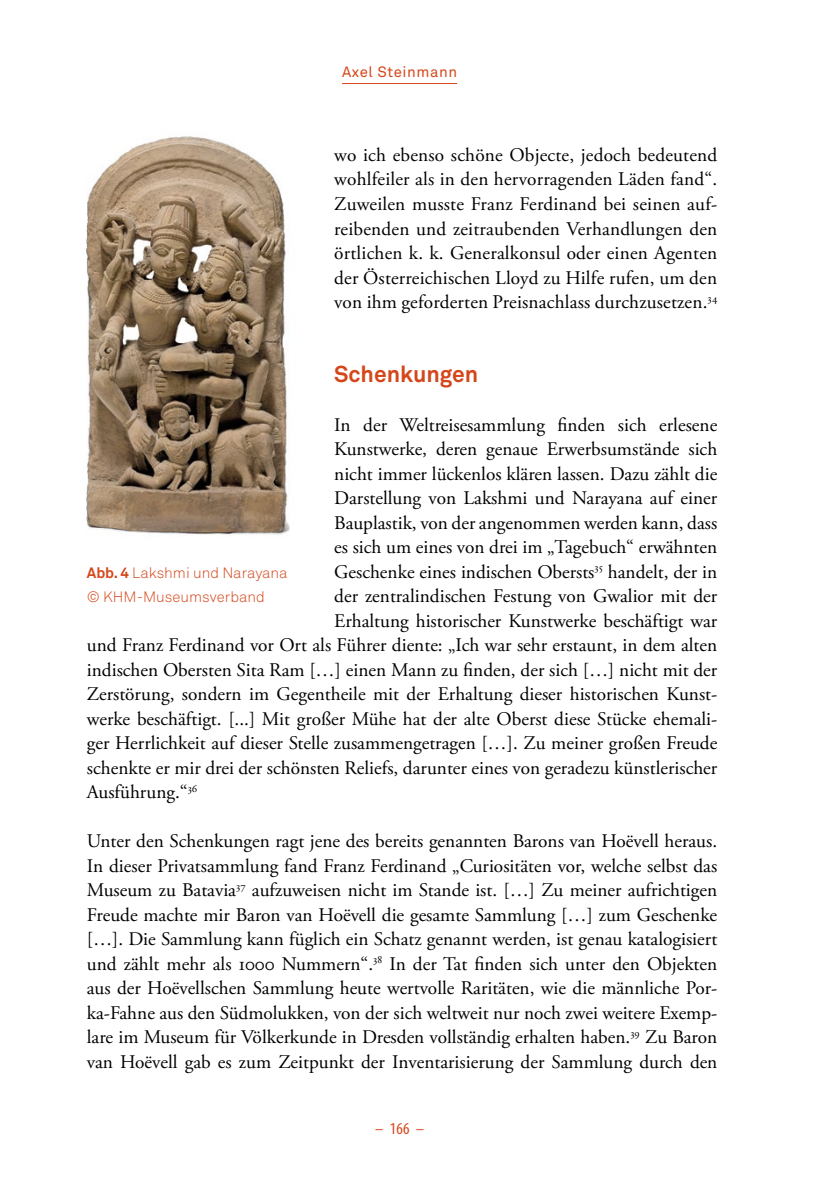
<style>
.page{position:relative;width:829px;height:1191px;background:#fff}
.page>*{position:absolute;margin:0;border:0;box-sizing:border-box;transform-origin:0 0}
.t1{font:700 22.75px "Akkurat";color:#d5461a}
.t2{font:19.25px/24.5px "Adobe Garamond Pro";color:#000;text-align:justify}
.t3{font:condensed 16.62px "Myriad Pro";color:#d5461a}
.t4{font:300 14.88px/24.5px "Akkurat";color:#d5461a}
.t5{font:14.88px "Akkurat";letter-spacing:.04em;color:#d5461a}
.s1{font-weight:700}
</style>
<div class="page">
<img style="left:86px;top:136px;width:204px;height:399px">
<hr style="left:342px;top:83px;width:115px;height:1px;background:#d5461a">
<p class="t5" style="left:342px;top:63px;width:117px">Axel Steinmann</p>
<p class="t2" style="left:334px;top:143px;width:384px">wo ich ebenso schöne Objecte, jedoch bedeutend wohlfeiler als in den hervorragenden Läden fand“.<br>Zuweilen musste Franz Ferdinand bei seinen auf&shy;reibenden und zeitraubenden Verhandlungen den örtlichen k. k. Generalkonsul oder einen Agenten der Österreichischen Lloyd zu Hilfe rufen, um den von ihm geforderten Preisnachlass durchzusetzen.<sup>34</sup></p>
<p class="t1" style="left:334px;top:359px;width:146px">Schenkungen</p>
<p class="t2" style="left:334px;top:413px;width:384px">In der Weltreisesammlung finden sich erlesene</p>
<p class="t2" style="left:334px;top:437px;width:384px">Kunstwerke, deren genaue Erwerbsumstände sich</p>
<p class="t2" style="left:334px;top:462px;width:384px">nicht immer lückenlos klären lassen. Dazu zählt die</p>
<p class="t2" style="left:334px;top:486px;width:384px">Darstellung von Lakshmi und Narayana auf einer</p>
<p class="t2" style="left:334px;top:511px;width:384px">Bauplastik, von der angenommen werden kann, dass</p>
<p class="t2" style="left:334px;top:535px;width:384px">es sich um eines von drei im „Tagebuch“ erwähnten</p>
<p class="t2" style="left:334px;top:560px;width:384px">Geschenke eines indischen Obersts<sup>35</sup> handelt, der in</p>
<p class="t2" style="left:334px;top:584px;width:384px">der zentralindischen Festung von Gwalior mit der</p>
<p class="t2" style="left:334px;top:609px;width:384px">Erhaltung historischer Kunstwerke beschäftigt war</p>
<p class="t2" style="left:87px;top:633px;width:631px">und Franz Ferdinand vor Ort als Führer diente: „Ich war sehr erstaunt, in dem alten</p>
<p class="t2" style="left:87px;top:658px;width:632px">indischen Obersten Sita Ram […] einen Mann zu finden, der sich […] nicht mit der</p>
<p class="t2" style="left:87px;top:682px;width:632px">Zerstörung, sondern im Gegentheile mit der Erhaltung dieser historischen Kunst-</p>
<p class="t2" style="left:87px;top:707px;width:632px">werke beschäftigt. [...] Mit großer Mühe hat der alte Oberst diese Stücke ehemali-</p>
<p class="t2" style="left:87px;top:731px;width:632px">ger Herrlichkeit auf dieser Stelle zusammengetragen […]. Zu meiner großen Freude</p>
<p class="t2" style="left:87px;top:756px;width:632px">schenkte er mir drei der schönsten Reliefs, darunter eines von geradezu künstlerischer</p>
<p class="t2" style="left:87px;top:780px;width:112px">Ausführung.“<sup>36</sup></p>
<p class="t2" style="left:87px;top:829px;width:632px">Unter den Schenkungen ragt jene des bereits genannten Barons van Hoëvell heraus.<br>In dieser Privatsammlung fand Franz Ferdinand „Curiositäten vor, welche selbst das Museum zu Batavia<sup>37</sup> aufzuweisen nicht im Stande ist. […] Zu meiner aufrichtigen Freude machte mir Baron van Hoëvell die gesamte Sammlung […] zum Geschenke […]. Die Sammlung kann füglich ein Schatz genannt werden, ist genau katalogisiert und zählt mehr als 1000 Nummern“.<sup>38</sup> In der Tat finden sich unter den Objekten aus der Hoëvellschen Sammlung heute wertvolle Raritäten, wie die männliche Por&shy;ka-Fahne aus den Südmolukken, von der sich weltweit nur noch zwei weitere Exemp&shy;lare im Museum für Völkerkunde in Dresden vollständig erhalten haben.<sup>39</sup> Zu Baron van Hoëvell gab es zum Zeitpunkt der Inventarisierung der Sammlung durch den</p>
<p class="t4" style="left:87px;top:560px;width:202px"><span class="s1">Abb. 4</span> Lakshmi und Narayana © KHM-Museumsverband</p>
<p class="t3" style="left:375px;top:1119px;width:50px">– 166 –</p>
</div>
